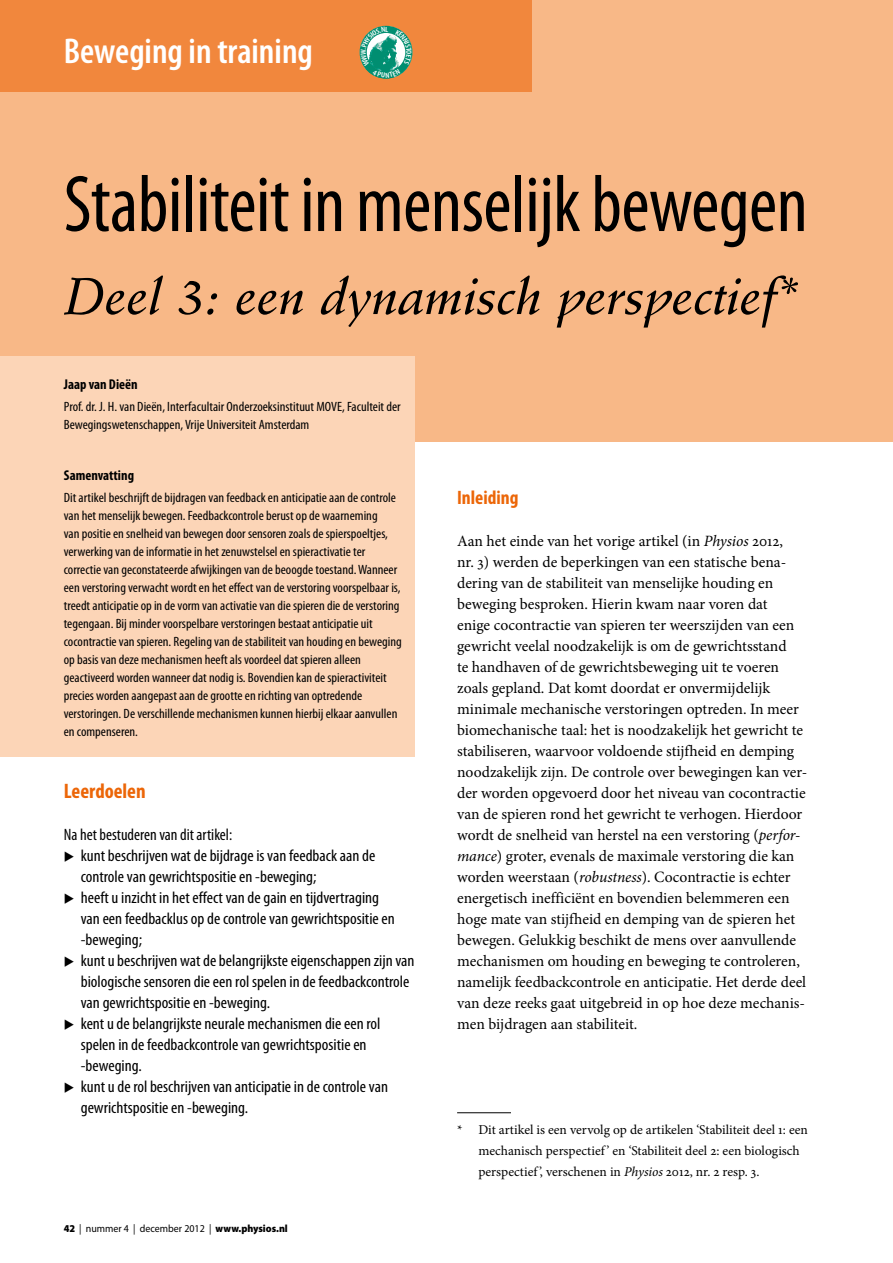
<style>
.page{position:relative;width:893px;height:1263px;background:#fff}
.page>*{position:absolute;margin:0;border:0;box-sizing:border-box;transform-origin:0 0}
.t1{font:condensed 81px "Myriad Pro";letter-spacing:-.005em;color:#000;scale:.95 1}
.t2{font:51px "Stempel Schneidler Std Med It";color:#000}
.t3{font:600 condensed 36px "Myriad Pro";color:#fff}
.t4{font:700 condensed 21px "Myriad Pro";color:#ec6608}
.t5{font:700 condensed 19.5px "Myriad Pro";color:#ec6608}
.t6{font:condensed 16.5px/21px "Myriad Pro";color:#000;scale:1.05 1}
.t7{font:condensed 16.5px "Myriad Pro";color:#000}
.t8{font:15.75px/21px "Minion Pro";color:#000}
.t9{font:700 condensed 14.25px "Myriad Pro";color:#000}
.t10{font:condensed 13.5px/18px "Myriad Pro";color:#000;scale:1.05 1}
.t11{font:13.5px/21px "Minion Pro";color:#000}
.t12{font:10.5px "Myriad Pro";color:#000;scale:.95 1}
.s1{font-weight:900}
.s2{font-style:italic}
</style>
<div class="page">
<div style="left:0;top:0;width:893px;height:441px;background:#f8b887"></div>
<div style="left:0;top:357px;width:415px;height:400px;background:#fcd5b7"></div>
<hr style="left:457px;top:1112px;width:54px;height:1px;background:#000">
<div style="left:0;top:0;width:531px;height:91px;background:#f1873d"></div>
<svg style="left:361px;top:27px;width:51px;height:51px"></svg>
<h3 class="t3" style="left:64px;top:29px;width:251px">Beweging in training</h3>
<h1 class="t1" style="left:64px;top:155px;width:785px">Stabiliteit in menselijk bewegen</h1>
<h2 class="t2" style="left:64px;top:266px;width:733px">Deel 3: een dynamisch perspectief*</h2>
<p class="t9" style="left:64px;top:375px;width:75px">Jaap van Dieën</p>
<p class="t10" style="left:64px;top:397px;width:322px">Prof. dr. J. H. van Dieën, Interfacultair Onderzoeksinstituut MOVE, Faculteit der<br>Bewegingswetenschappen, Vrije Universiteit Amsterdam</p>
<p class="t9" style="left:64px;top:466px;width:72px">Samenvatting</p>
<p class="t10" style="left:64px;top:488px;width:323px">Dit artikel beschrijft de bijdragen van feedback en anticipatie aan de controle van het menselijk bewegen. Feedbackcontrole berust op de waarneming<br>van positie en snelheid van bewegen door sensoren zoals de spierspoeltjes, verwerking van de informatie in het zenuwstelsel en spieractivatie ter correctie van geconstateerde afwijkingen van de beoogde toestand. Wanneer een verstoring verwacht wordt en het effect van de verstoring voorspelbaar is, treedt anticipatie op in de vorm van activatie van die spieren die de verstoring tegengaan. Bij minder voorspelbare verstoringen bestaat anticipatie uit cocontractie van spieren. Regeling van de stabiliteit van houding en beweging op basis van deze mechanismen heeft als voordeel dat spieren alleen geactiveerd worden wanneer dat nodig is. Bovendien kan de spieractiviteit precies worden aangepast aan de grootte en richting van optredende verstoringen. De verschillende mechanismen kunnen hierbij elkaar aanvullen en compenseren.</p>
<h3 class="t4" style="left:64px;top:778px;width:83px">Leerdoelen</h3>
<p class="t7" style="left:64px;top:825px;width:170px">Na het bestuderen van dit artikel:</p>
<p class="t6" style="left:81px;top:845px;width:282px;text-indent:-17px">◆ kunt beschrijven wat de bijdrage is van feedback aan de controle van gewrichtspositie en ‑beweging;</p>
<p class="t6" style="left:81px;top:887px;width:301px;text-indent:-17px">◆ heeft u inzicht in het effect van de gain en tijdvertraging van een feedbacklus op de controle van gewrichtspositie en ‑beweging;</p>
<p class="t6" style="left:81px;top:950px;width:319px;text-indent:-17px">◆ kunt u beschrijven wat de belangrijkste eigenschappen zijn van biologische sensoren die een rol spelen in de feedbackcontrole van gewrichtspositie en ‑beweging.</p>
<p class="t6" style="left:81px;top:1013px;width:287px;text-indent:-17px">◆ kent u de belangrijkste neurale mechanismen die een rol spelen in de feedbackcontrole van gewrichtspositie en ‑beweging.</p>
<p class="t6" style="left:81px;top:1076px;width:294px;text-indent:-17px">◆ kunt u de rol beschrijven van anticipatie in de controle van gewrichtspositie en ‑beweging.</p>
<p class="t12" style="left:64px;top:1222px;width:237px"><span class="s1">42</span> | nummer 4 | december 2012 | <span class="s1">www.physios.nl</span></p>
<p class="t5" style="left:457px;top:485px;width:63px">Inleiding</p>
<p class="t8" style="left:457px;top:531px;width:352px">Aan het einde van het vorige artikel (in <span class="s2">Physios</span> 2012,<br>nr. 3) werden de beperkingen van een statische bena&shy;dering van de stabiliteit van menselijke houding en beweging besproken. Hierin kwam naar voren dat<br>enige cocontractie van spieren ter weerszijden van een gewricht veelal noodzakelijk is om de gewrichtsstand<br>te handhaven of de gewrichtsbeweging uit te voeren zoals gepland. Dat komt doordat er onvermijdelijk minimale mechanische verstoringen optreden. In meer biomechanische taal: het is noodzakelijk het gewricht te stabiliseren, waarvoor voldoende stijfheid en demping noodzakelijk zijn. De controle over bewegingen kan ver&shy;der worden opgevoerd door het niveau van cocontractie van de spieren rond het gewricht te verhogen. Hierdoor wordt de snelheid van herstel na een verstoring (<span class="s2">perfor&shy;mance</span>) groter, evenals de maximale verstoring die kan worden weerstaan (<span class="s2">robustness</span>). Cocontractie is echter energetisch inefficiënt en bovendien belemmeren een hoge mate van stijfheid en demping van de spieren het bewegen. Gelukkig beschikt de mens over aanvullende mechanismen om houding en beweging te controleren, namelijk feedbackcontrole en anticipatie. Het derde deel van deze reeks gaat uitgebreid in op hoe deze mechanis&shy;men bijdragen aan stabiliteit.</p>
<p class="t11" style="left:478px;top:1119px;width:331px;text-indent:-21px">* Dit artikel is een vervolg op de artikelen ‘Stabiliteit deel 1: een mechanisch perspectief ’ en ‘Stabiliteit deel 2: een biologisch perspectief ’, verschenen in <span class="s2">Physios</span> 2012, nr. 2 resp. 3.</p>
</div>
